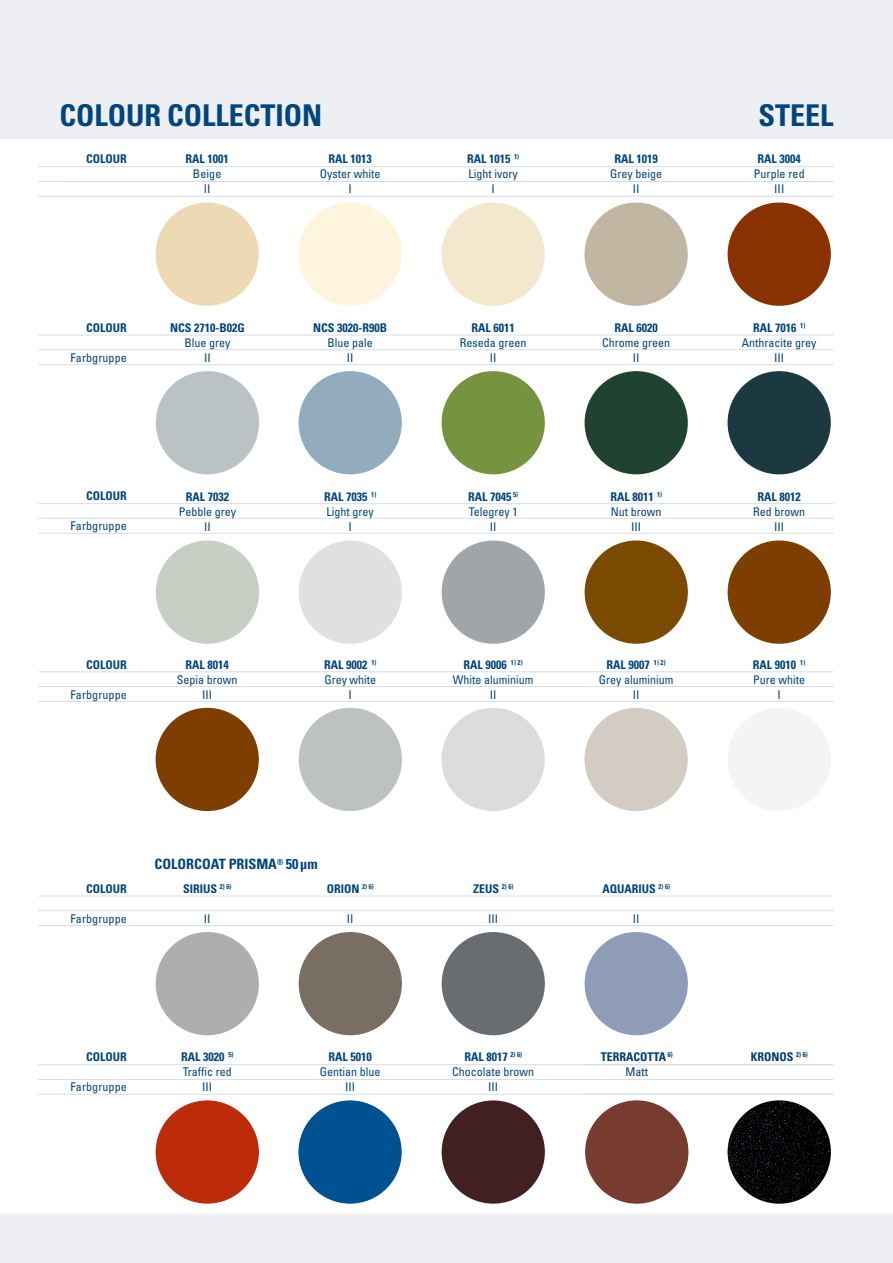
<style>
.page{position:relative;width:893px;height:1263px;background:#eeeff2}
.page>*{position:absolute;margin:0;border:0;box-sizing:border-box;transform-origin:0 0}
.t1{font:700 condensed 30px "Univers";color:#00457c}
.t2{font:700 condensed 14.25px "Univers";color:#00457c}
.t3{font:condensed 12px/15px "Univers";color:#00457c;text-align:center}
.t4{font:700 condensed 12px "Univers";color:#00457c}
.t5{font:700 condensed 12px/15px "Univers";color:#003b71;text-align:center}
.s1{font-weight:700}
.s2{font-weight:400}
</style>
<div class="page">
<div style="left:0;top:140px;width:893px;height:1072px;background:#fff"></div>
<hr style="left:0;top:1210px;width:893px;height:3px;background:#fff">
<hr style="left:38px;top:910px;width:795px;height:1px;background:#d7dde1">
<hr style="left:38px;top:1079px;width:795px;height:1px;background:#d7dde1">
<hr style="left:38px;top:166px;width:795px;height:1px;background:#d7dde1">
<hr style="left:38px;top:181px;width:795px;height:1px;background:#d7dde1">
<hr style="left:38px;top:196px;width:795px;height:1px;background:#d7dde1">
<hr style="left:38px;top:896px;width:795px;height:1px;background:#d7dde1">
<hr style="left:38px;top:1064px;width:795px;height:1px;background:#d7dde1">
<hr style="left:38px;top:925px;width:795px;height:1px;background:#d7dde1">
<hr style="left:38px;top:1094px;width:795px;height:1px;background:#d7dde1">
<hr style="left:38px;top:335px;width:795px;height:1px;background:#d7dde1">
<hr style="left:38px;top:349px;width:795px;height:1px;background:#d7dde1">
<hr style="left:38px;top:364px;width:795px;height:1px;background:#d7dde1">
<hr style="left:38px;top:503px;width:795px;height:1px;background:#d7dde1">
<hr style="left:38px;top:518px;width:795px;height:1px;background:#d7dde1">
<hr style="left:38px;top:533px;width:795px;height:1px;background:#d7dde1">
<hr style="left:38px;top:671px;width:795px;height:1px;background:#d7dde1">
<hr style="left:38px;top:686px;width:795px;height:1px;background:#d7dde1">
<hr style="left:38px;top:701px;width:795px;height:1px;background:#d7dde1">
<div style="left:156px;top:203px;width:103px;height:103px;background:#edd9b4;border-radius:50%"></div>
<div style="left:299px;top:203px;width:103px;height:103px;background:#fff5dc;border-radius:50%"></div>
<div style="left:441px;top:203px;width:104px;height:103px;background:#f3e7ce;border-radius:50%"></div>
<div style="left:584px;top:203px;width:104px;height:103px;background:#c1b6a2;border-radius:50%"></div>
<div style="left:728px;top:203px;width:103px;height:103px;background:#893200;border-radius:50%"></div>
<div style="left:156px;top:371px;width:103px;height:103px;background:#bbc2c6;border-radius:50%"></div>
<div style="left:299px;top:371px;width:103px;height:103px;background:#92acbe;border-radius:50%"></div>
<div style="left:442px;top:371px;width:103px;height:103px;background:#76943f;border-radius:50%"></div>
<div style="left:585px;top:371px;width:103px;height:103px;background:#204331;border-radius:50%"></div>
<div style="left:728px;top:371px;width:103px;height:103px;background:#1c3942;border-radius:50%"></div>
<div style="left:156px;top:540px;width:103px;height:104px;background:#c9cec4;border-radius:50%"></div>
<div style="left:299px;top:540px;width:103px;height:104px;background:#e0e0df;border-radius:50%"></div>
<div style="left:442px;top:540px;width:103px;height:104px;background:#a1a5a7;border-radius:50%"></div>
<div style="left:585px;top:540px;width:103px;height:104px;background:#7a4a00;border-radius:50%"></div>
<div style="left:728px;top:540px;width:103px;height:104px;background:#7d3e00;border-radius:50%"></div>
<div style="left:156px;top:708px;width:103px;height:103px;background:#7d3e00;border-radius:50%"></div>
<div style="left:299px;top:708px;width:103px;height:103px;background:#bec1c2;border-radius:50%"></div>
<div style="left:441px;top:708px;width:104px;height:103px;background:#dbdcde;border-radius:50%"></div>
<div style="left:584px;top:708px;width:104px;height:103px;background:#d3ccc2;border-radius:50%"></div>
<div style="left:727px;top:708px;width:104px;height:103px;background:#f4f4f4;border-radius:50%"></div>
<div style="left:156px;top:932px;width:103px;height:103px;background:#aeadaf;border-radius:50%"></div>
<div style="left:299px;top:932px;width:103px;height:103px;background:#786e63;border-radius:50%"></div>
<div style="left:442px;top:932px;width:103px;height:103px;background:#696c71;border-radius:50%"></div>
<div style="left:585px;top:932px;width:103px;height:103px;background:#8e9cb8;border-radius:50%"></div>
<div style="left:156px;top:1100px;width:103px;height:104px;background:#bd2b0b;border-radius:50%"></div>
<div style="left:298px;top:1100px;width:104px;height:104px;background:#005191;border-radius:50%"></div>
<div style="left:442px;top:1100px;width:103px;height:104px;background:#412020;border-radius:50%"></div>
<div style="left:585px;top:1100px;width:103px;height:104px;background:#773c2f;border-radius:50%"></div>
<img style="left:728px;top:1100px;width:103px;height:104px;border-radius:51px">
<h1 class="t1" style="left:60px;top:97px;width:264px">COLOUR COLLECTION</h1>
<h1 class="t1" style="left:758px;top:97px;width:77px">STEEL</h1>
<p class="t4" style="left:86px;top:152px;width:42px">COLOUR</p>
<p class="t4" style="left:186px;top:152px;width:45px">RAL 1001</p>
<p class="t3" style="left:193px;top:166px;width:30px">Beige<br>II</p>
<p class="t4" style="left:328px;top:152px;width:45px">RAL 1013</p>
<p class="t3" style="left:320px;top:166px;width:62px">Oyster white<br>I</p>
<p class="t3" style="left:467px;top:151px;width:54px"><span class="s1">RAL 1015</span> <sup>1)<br></sup>Light ivory<br>I</p>
<p class="t4" style="left:614px;top:152px;width:45px">RAL 1019</p>
<p class="t3" style="left:610px;top:166px;width:53px">Grey beige<br>II</p>
<p class="t4" style="left:758px;top:152px;width:45px">RAL 3004</p>
<p class="t3" style="left:754px;top:166px;width:53px">Purple red<br>III</p>
<p class="t4" style="left:86px;top:320px;width:42px">COLOUR</p>
<p class="t3" style="left:70px;top:350px;width:58px">Farbgruppe</p>
<p class="t4" style="left:170px;top:320px;width:76px">NCS 2710-B02G</p>
<p class="t3" style="left:184px;top:335px;width:47px">Blue grey<br>II</p>
<p class="t4" style="left:313px;top:320px;width:75px">NCS 3020-R90B</p>
<p class="t3" style="left:328px;top:335px;width:47px">Blue pale<br>II</p>
<p class="t4" style="left:472px;top:320px;width:45px">RAL 6011</p>
<p class="t3" style="left:460px;top:335px;width:68px">Reseda green<br>II</p>
<p class="t4" style="left:614px;top:320px;width:45px">RAL 6020</p>
<p class="t3" style="left:602px;top:335px;width:69px">Chrome green<br>II</p>
<p class="t3" style="left:742px;top:320px;width:76px"><span class="s1">RAL 7016</span> <sup>1)<br></sup>Anthracite grey<br>III</p>
<p class="t4" style="left:86px;top:488px;width:42px">COLOUR</p>
<p class="t3" style="left:70px;top:518px;width:58px">Farbgruppe</p>
<p class="t4" style="left:86px;top:657px;width:42px">COLOUR</p>
<p class="t3" style="left:70px;top:687px;width:58px">Farbgruppe</p>
<p class="t4" style="left:186px;top:489px;width:45px">RAL 7032</p>
<p class="t3" style="left:179px;top:504px;width:59px">Pebble grey<br>II</p>
<p class="t4" style="left:186px;top:657px;width:45px">RAL 8014</p>
<p class="t3" style="left:177px;top:672px;width:62px">Sepia brown<br>III</p>
<p class="t3" style="left:324px;top:489px;width:54px"><span class="s1">RAL 7035</span> <sup>1)<br></sup>Light grey<br>I</p>
<p class="t3" style="left:468px;top:489px;width:51px"><span class="s1">RAL 7045</span> <sup>5)<br></sup>Telegrey 1<br>II</p>
<p class="t3" style="left:610px;top:489px;width:53px"><span class="s1">RAL 8011</span> <sup>1)<br></sup>Nut brown<br>III</p>
<p class="t4" style="left:758px;top:490px;width:45px">RAL 8012</p>
<p class="t3" style="left:753px;top:504px;width:53px">Red brown<br>III</p>
<p class="t3" style="left:324px;top:657px;width:54px"><span class="s1">RAL 9002</span> <sup>1)<br></sup>Grey white<br>I</p>
<p class="t3" style="left:453px;top:657px;width:82px"><span class="s1">RAL 9006</span> <sup>1)</sup> <sup>2)<br></sup>White aluminium<br>II</p>
<p class="t3" style="left:599px;top:657px;width:76px"><span class="s1">RAL 9007</span> <sup>1)</sup> <sup>2)<br></sup>Grey aluminium<br>II</p>
<p class="t3" style="left:753px;top:657px;width:54px"><span class="s1">RAL 9010</span> <sup>1)<br></sup>Pure white<br>I</p>
<p class="t4" style="left:86px;top:881px;width:42px">COLOUR</p>
<p class="t3" style="left:70px;top:911px;width:58px">Farbgruppe</p>
<p class="t2" style="left:155px;top:855px;width:165px">COLORCOAT PRISMA<sup>®</sup> 50 ΜM</p>
<p class="t4" style="left:183px;top:881px;width:50px">SIRIUS <sup>2)</sup> <sup>6)</sup></p>
<p class="t3" style="left:204px;top:911px;width:8px">II</p>
<p class="t4" style="left:327px;top:881px;width:49px">ORION <sup>2)</sup> <sup>6)</sup></p>
<p class="t3" style="left:347px;top:911px;width:8px">II</p>
<p class="t4" style="left:86px;top:1049px;width:42px">COLOUR</p>
<p class="t3" style="left:70px;top:1079px;width:58px">Farbgruppe</p>
<p class="t3" style="left:181px;top:1049px;width:54px"><span class="s1">RAL 3020</span> <sup>5)<br></sup>Traffic red<br>III</p>
<p class="t4" style="left:328px;top:1049px;width:45px">RAL 5010</p>
<p class="t3" style="left:320px;top:1064px;width:62px">Gentian blue<br>III</p>
<p class="t4" style="left:473px;top:881px;width:42px">ZEUS <sup>2)</sup> <sup>6)</sup></p>
<p class="t3" style="left:488px;top:911px;width:12px">III</p>
<p class="t3" style="left:452px;top:1049px;width:83px"><span class="s1">RAL 8017</span> <sup>2)</sup> <sup>6)<br></sup>Chocolate brown<br>III</p>
<p class="t4" style="left:602px;top:881px;width:69px">AQUARIUS <sup>2)</sup> <sup>6)</sup></p>
<p class="t3" style="left:633px;top:911px;width:8px">II</p>
<p class="t5" style="left:601px;top:1049px;width:73px">TERRACOTTA <sup>6)<br></sup><span class="s2">Matt</span></p>
<p class="t5" style="left:751px;top:1049px;width:59px">KRONOS <sup>2)</sup> <sup>6)</sup></p>
</div>
